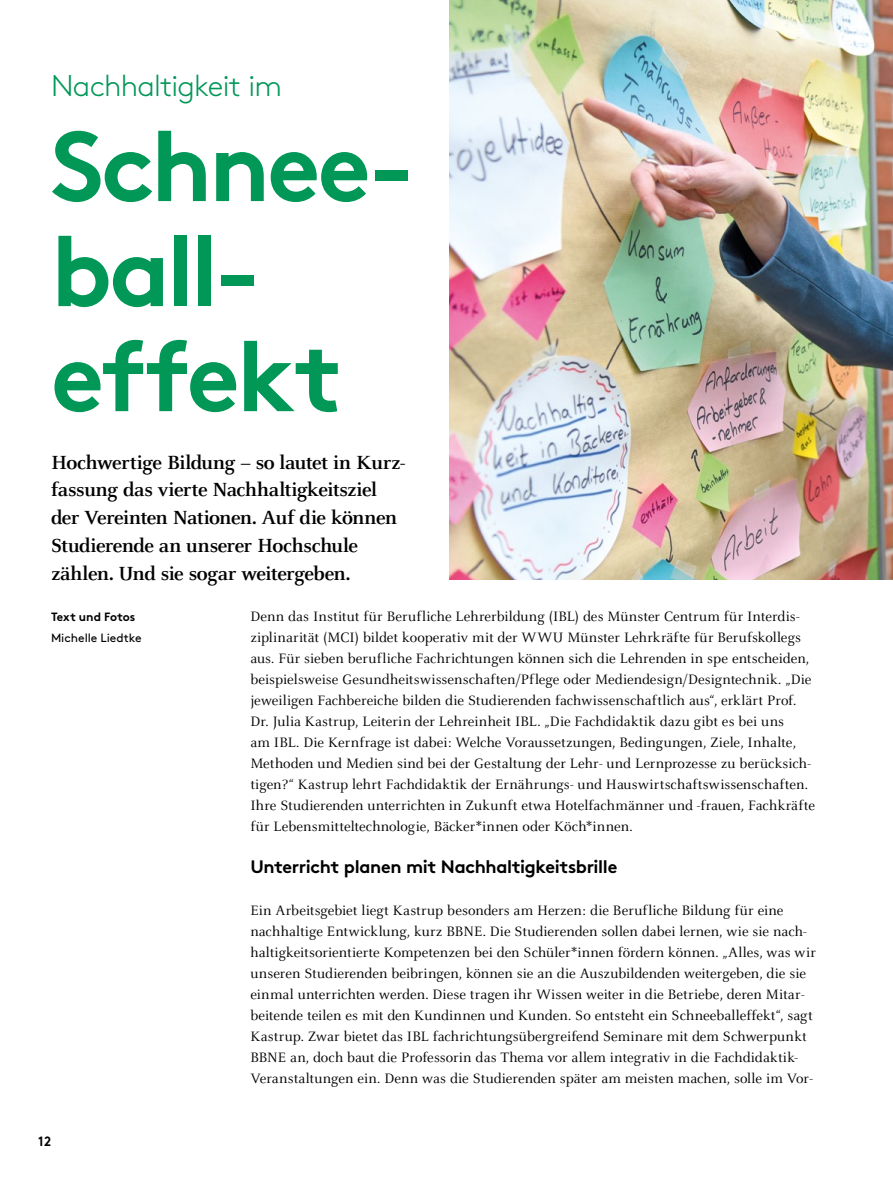
<style>
.page{position:relative;width:893px;height:1191px;background:#fff}
.page>*{position:absolute;margin:0;border:0;box-sizing:border-box;transform-origin:0 0}
.t1{font:700 99px "Brown Pro";letter-spacing:-.03em;color:#009757}
.t2{font:300 30px "Brown Pro";letter-spacing:-.025em;color:#009757}
.t3{font:700 21px/27.8px "Celeste OT";letter-spacing:-.025em;color:#000}
.t4{font:700 18px "Brown Pro";letter-spacing:-.02em;color:#000}
.t5{font:15px/21px "Celeste OT";color:#000}
.t6{font:700 13.5px "Brown Pro";color:#000;scale:.95 1}
.t7{font:12px "Brown Pro";color:#000}
.t8{font:700 12px "Brown Pro";letter-spacing:-.005em;color:#000}
</style>
<div class="page">
<img style="left:450px;top:0;width:443px;height:579px">
<p class="t2" style="left:51px;top:63px;width:233px">Nachhaltigkeit im</p>
<p class="t1" style="left:51px;top:86px;width:365px">Schnee-</p>
<p class="t1" style="left:51px;top:191px;width:211px">ball-</p>
<p class="t1" style="left:51px;top:296px;width:293px">effekt</p>
<p class="t3" style="left:51px;top:448px;width:356px">Hochwertige Bildung – so lautet in Kurz&shy;fassung das vierte Nachhaltigkeitsziel der Vereinten Nationen. Auf die können Studierende an unserer Hochschule zählen. Und sie sogar weitergeben.</p>
<p class="t8" style="left:51px;top:607px;width:86px">Text und Fotos</p>
<p class="t7" style="left:51px;top:629px;width:92px">Michelle Liedtke</p>
<p class="t5" style="left:250px;top:606px;width:566px">Denn das Institut für Berufliche Lehrerbildung (IBL) des Münster Centrum für Interdis&shy;ziplinarität (MCI) bildet kooperativ mit der WWU Münster Lehrkräfte für Berufskollegs aus. Für sieben berufliche Fachrichtungen können sich die Lehrenden in spe entscheiden, beispielsweise Gesundheitswissenschaften/Pflege oder Mediendesign/Designtechnik. „Die jeweiligen Fachbereiche bilden die Studierenden fachwissenschaftlich aus“, erklärt Prof.<br>Dr. Julia Kastrup, Leiterin der Lehreinheit IBL. „Die Fachdidaktik dazu gibt es bei uns<br>am IBL. Die Kernfrage ist dabei: Welche Voraussetzungen, Bedingungen, Ziele, Inhalte, Methoden und Medien sind bei der Gestaltung der Lehr- und Lernprozesse zu berücksich&shy;tigen?“ Kastrup lehrt Fachdidaktik der Ernährungs- und Hauswirtschaftswissenschaften.<br>Ihre Studierenden unterrichten in Zukunft etwa Hotelfachmänner und -frauen, Fachkräfte für Lebensmitteltechnologie, Bäcker*innen oder Köch*innen.</p>
<p class="t4" style="left:250px;top:852px;width:368px">Unterricht planen mit Nachhaltigkeitsbrille</p>
<p class="t5" style="left:250px;top:900px;width:567px">Ein Arbeitsgebiet liegt Kastrup besonders am Herzen: die Berufliche Bildung für eine nachhaltige Entwicklung, kurz BBNE. Die Studierenden sollen dabei lernen, wie sie nach&shy;haltigkeitsorientierte Kompetenzen bei den Schüler*innen fördern können. „Alles, was wir unseren Studierenden beibringen, können sie an die Auszubildenden weitergeben, die sie einmal unterrichten werden. Diese tragen ihr Wissen weiter in die Betriebe, deren Mitar&shy;beitende teilen es mit den Kundinnen und Kunden. So entsteht ein Schneeballeffekt“, sagt Kastrup. Zwar bietet das IBL fachrichtungsübergreifend Seminare mit dem Schwerpunkt BBNE an, doch baut die Professorin das Thema vor allem integrativ in die Fachdidaktik-Veranstaltungen ein. Denn was die Studierenden später am meisten machen, solle im Vor-</p>
<p class="t6" style="left:38px;top:1130px;width:15px">12</p>
</div>
